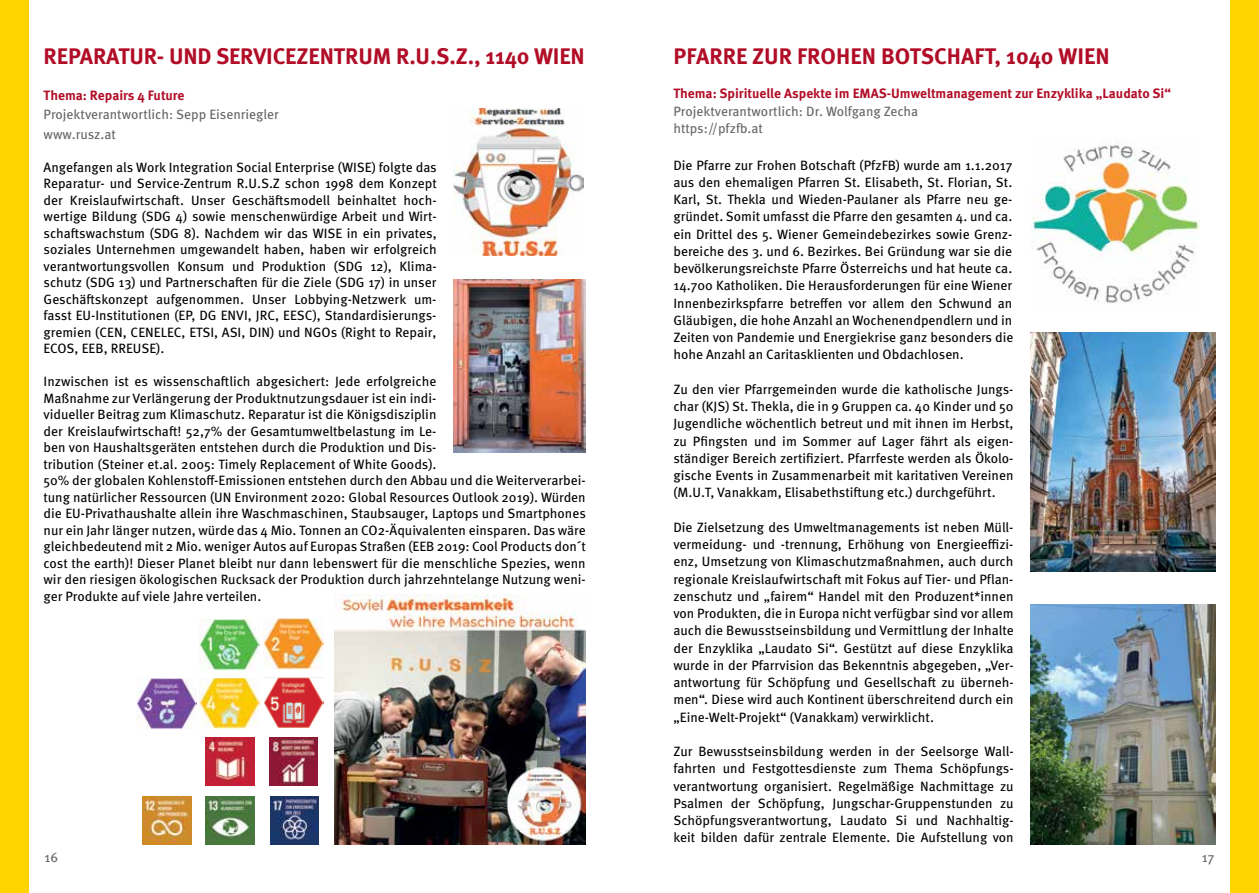
<style>
.page{position:relative;width:1259px;height:893px;background:#fff}
.page>*{position:absolute;margin:0;border:0;box-sizing:border-box;transform-origin:0 0}
.t1{font:700 22.5px "Meta Pro";letter-spacing:-.005em;color:#b10d27}
.t2{font:13.5px/17.2px "Meta Pro";color:#000;text-align:justify}
.t3{font:13.5px/19.5px "Meta Pro";color:#676463}
.t4{font:700 13.5px "Meta Pro";color:#b10d27}
</style>
<div class="page">
<div style="left:1229px;top:0;width:30px;height:893px;background:#ffd400"></div>
<div style="left:0;top:0;width:29px;height:893px;background:#ffd400"></div>
<img style="left:453px;top:280px;width:132px;height:173px">
<img style="left:454px;top:108px;width:130px;height:147px">
<img style="left:335px;top:594px;width:250px;height:250px">
<img style="left:1030px;top:332px;width:185px;height:240px">
<img style="left:1031px;top:139px;width:168px;height:164px">
<img style="left:1030px;top:604px;width:185px;height:241px">
<img style="left:199px;top:619px;width:60px;height:51px">
<img style="left:264px;top:619px;width:60px;height:51px">
<img style="left:136px;top:678px;width:61px;height:51px">
<img style="left:199px;top:678px;width:61px;height:51px">
<img style="left:264px;top:678px;width:59px;height:50px">
<img style="left:206px;top:796px;width:48px;height:49px">
<img style="left:143px;top:796px;width:48px;height:49px">
<img style="left:206px;top:737px;width:48px;height:48px">
<img style="left:270px;top:796px;width:48px;height:49px">
<img style="left:269px;top:737px;width:49px;height:48px">
<h1 class="t1" style="left:44px;top:38px;width:543px">REPARATUR- UND SERVICEZENTRUM R.U.S.Z., 1140 WIEN</h1>
<p class="t4" style="left:44px;top:84px;width:142px">Thema: Repairs 4 Future</p>
<p class="t3" style="left:44px;top:104px;width:237px">Projektverantwortlich: Sepp Eisenriegler www.rusz.at</p>
<p class="t2" style="left:44px;top:158px;width:395px;line-height:16.5px">Angefangen als Work Integration Social Enterprise (WISE) folgte das Reparatur- und Service-Zentrum R.U.S.Z schon 1998 dem Konzept der Kreislaufwirtschaft. Unser Geschäftsmodell beinhaltet hoch&shy;wertige Bildung (SDG 4) sowie menschenwürdige Arbeit und Wirt&shy;schaftswachstum (SDG 8). Nachdem wir das WISE in ein privates, soziales Unternehmen umgewandelt haben, haben wir erfolgreich verantwortungsvollen Konsum und Produktion (SDG 12), Klima&shy;schutz (SDG 13) und Partnerschaften für die Ziele (SDG 17) in unser Geschäftskonzept aufgenommen. Unser Lobbying-Netzwerk um&shy;fasst EU-Institutionen (EP, DG ENVI, JRC, EESC), Standardisierungs&shy;gremien (CEN, CENELEC, ETSI, ASI, DIN) und NGOs (Right to Repair, ECOS, EEB, RREUSE).</p>
<p class="t2" style="left:44px;top:372px;width:544px;line-height:16.5px;text-align:left">Inzwischen ist es wissenschaftlich abgesichert: Jede erfolgreiche<br>Maßnahme zur Verlängerung der Produktnutzungsdauer ist ein indi-<br>vidueller Beitrag zum Klimaschutz. Reparatur ist die Königsdisziplin<br>der Kreislaufwirtschaft! 52,7% der Gesamtumweltbelastung im Le-<br>ben von Haushaltsgeräten entstehen durch die Produktion und Dis-<br>tribution (Steiner et.al. 2005: Timely Replacement of White Goods).<br>50% der globalen Kohlenstoff-Emissionen entstehen durch den Abbau und die Weiterverarbei&shy;tung natürlicher Ressourcen (UN Environment 2020: Global Resources Outlook 2019). Würden die EU-Privathaushalte allein ihre Waschmaschinen, Staubsauger, Laptops und Smartphones nur ein Jahr länger nutzen, würde das 4 Mio. Tonnen an CO2-Äquivalenten einsparen. Das wäre gleichbedeutend mit 2 Mio. weniger Autos auf Europas Straßen (EEB 2019: Cool Products don´t cost the earth)! Dieser Planet bleibt nur dann lebenswert für die menschliche Spezies, wenn wir den riesigen ökologischen Rucksack der Produktion durch jahrzehntelange Nutzung weni&shy;ger Produkte auf viele Jahre verteilen.</p>
<h1 class="t1" style="left:673px;top:38px;width:438px">PFARRE ZUR FROHEN BOTSCHAFT, 1040 WIEN</h1>
<p class="t4" style="left:673px;top:83px;width:499px">Thema: Spirituelle Aspekte im EMAS-Umweltmanagement zur Enzyklika „Laudato Si“</p>
<p class="t3" style="left:673px;top:101px;width:246px;line-height:17.2px">Projektverantwortlich: Dr. Wolfgang Zecha https://pfzfb.at</p>
<p class="t2" style="left:673px;top:155px;width:341px">Die Pfarre zur Frohen Botschaft (PfzFB) wurde am 1.1.2017 aus den ehemaligen Pfarren St. Elisabeth, St. Florian, St.<br>Karl, St. Thekla und Wieden-Paulaner als Pfarre neu ge&shy;gründet. Somit umfasst die Pfarre den gesamten 4. und ca. ein Drittel des 5. Wiener Gemeindebezirkes sowie Grenz&shy;bereiche des 3. und 6. Bezirkes. Bei Gründung war sie die bevölkerungsreichste Pfarre Österreichs und hat heute ca.<br>14.700 Katholiken. Die Herausforderungen für eine Wiener Innenbezirkspfarre betreffen vor allem den Schwund an Gläubigen, die hohe Anzahl an Wochenendpendlern und in Zeiten von Pandemie und Energiekrise ganz besonders die hohe Anzahl an Caritasklienten und Obdachlosen.</p>
<p class="t2" style="left:673px;top:380px;width:342px">Zu den vier Pfarrgemeinden wurde die katholische Jungs&shy;char (KJS) St. Thekla, die in 9 Gruppen ca. 40 Kinder und 50<br>Jugendliche wöchentlich betreut und mit ihnen im Herbst, zu Pfingsten und im Sommer auf Lager fährt als eigen&shy;ständiger Bereich zertifiziert. Pfarrfeste werden als Ökolo&shy;gische Events in Zusammenarbeit mit karitativen Vereinen (M.U.T, Vanakkam, Elisabethstiftung etc.) durchgeführt.</p>
<p class="t2" style="left:673px;top:518px;width:342px">Die Zielsetzung des Umweltmanagements ist neben Müll&shy;vermeidung- und -trennung, Erhöhung von Energieeffizi&shy;enz, Umsetzung von Klimaschutzmaßnahmen, auch durch regionale Kreislaufwirtschaft mit Fokus auf Tier- und Pflan&shy;zenschutz und „fairem“ Handel mit den Produzent*innen von Produkten, die in Europa nicht verfügbar sind vor allem auch die Bewusstseinsbildung und Vermittlung der Inhalte der Enzyklika „Laudato Si“. Gestützt auf diese Enzyklika wurde in der Pfarrvision das Bekenntnis abgegeben, „Ver&shy;antwortung für Schöpfung und Gesellschaft zu überneh&shy;men“. Diese wird auch Kontinent überschreitend durch ein „Eine-Welt-Projekt“ (Vanakkam) verwirklicht.</p>
<p class="t2" style="left:673px;top:742px;width:342px">Zur Bewusstseinsbildung werden in der Seelsorge Wall&shy;fahrten und Festgottesdienste zum Thema Schöpfungs&shy;verantwortung organisiert. Regelmäßige Nachmittage zu Psalmen der Schöpfung, Jungschar-Gruppenstunden zu Schöpfungsverantwortung, Laudato Si und Nachhaltig&shy;keit bilden dafür zentrale Elemente. Die Aufstellung von</p>
<p class="t3" style="left:45px;top:846px;width:15px">16</p>
<p class="t3" style="left:1201px;top:846px;width:14px">17</p>
</div>
